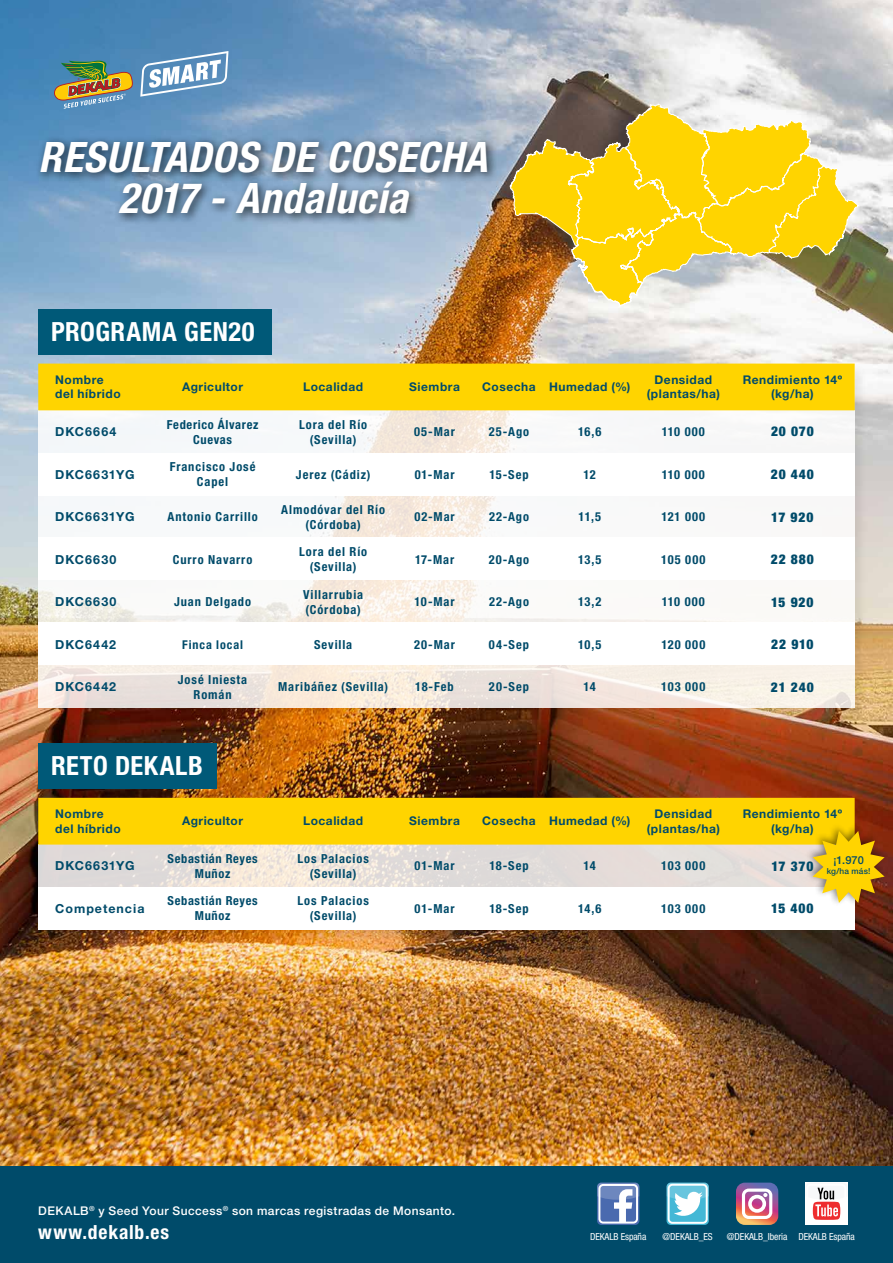
<style>
.page{position:relative;width:893px;height:1263px;background:#fff}
.page>*{position:absolute;margin:0;border:0;box-sizing:border-box;transform-origin:0 0}
.t1{font:italic 700 condensed 42px/40.8px "Helvetica Neue LT Pro";letter-spacing:.015em;color:#fff;text-align:center}
.t2{font:700 condensed 26.4px "Helvetica Neue LT Pro";letter-spacing:.02em;color:#fff}
.t3{font:700 condensed 19.5px "Helvetica Neue LT Pro";letter-spacing:.045em;color:#fff}
.t4{font:900 condensed 13.5px "Helvetica Neue LT Pro";letter-spacing:.065em;color:#004b6a}
.t5{font:700 condensed 12.45px/15px "Helvetica Neue LT Pro";letter-spacing:.07em;color:#004b6a;text-align:center}
.t6{font:700 12.45px "Helvetica Neue LT Pro";letter-spacing:.08em;color:#004b6a}
.t7{font:700 condensed 12.45px/15px "Helvetica Neue LT Pro";letter-spacing:.05em;color:#004b6a;text-align:center}
.t8{font:700 condensed 12.15px "Helvetica Neue LT Pro";letter-spacing:.075em;color:#004b6a}
.t9{font:700 12px/14.4px "Helvetica Neue LT Pro";letter-spacing:.045em;color:#004b6a;text-align:center}
.t10{font:500 12px "Helvetica Neue LT Pro";letter-spacing:.035em;color:#fff}
.t11{font:500 11.1px "Helvetica Neue LT Pro";color:#004b6a}
.t12{font:condensed 9.75px "Helvetica Neue LT Pro";letter-spacing:-.01em;color:#fff}
.t13{font:500 8.25px "Helvetica Neue LT Pro";letter-spacing:.025em;color:#004b6a}
</style>
<div class="page">
<img style="left:0;top:0;width:893px;height:1166px">
<div style="left:0;top:1166px;width:893px;height:97px;background:#004b6a"></div>
<svg style="left:597px;top:1182px;width:42px;height:43px"></svg>
<svg style="left:597px;top:1182px;width:42px;height:41px;background:#8fa3cc"></svg>
<svg style="left:736px;top:1182px;width:42px;height:43px;background:#c28ea2"></svg>
<div style="left:805px;top:1182px;width:43px;height:43px;background:#fff"></div>
<div style="left:806px;top:1184px;width:40px;height:40px;border:2px solid #fff;border-radius:4px"></div>
<svg style="left:806px;top:1184px;width:40px;height:36px"></svg>
<div style="left:666px;top:1182px;width:43px;height:43px;background:#44b8d6;border-radius:4px"></div>
<div style="left:668px;top:1184px;width:40px;height:40px;border:2px solid #fff;border-radius:4px"></div>
<svg style="left:666px;top:1182px;width:43px;height:36px"></svg>
<svg style="left:509px;top:102px;width:351px;height:205px;background:#dec24e"></svg>
<div style="left:37px;top:363px;width:830px;height:358px;background:#484745;opacity:.1"></div>
<svg style="left:38px;top:495px;width:817px;height:43px"></svg>
<svg style="left:38px;top:410px;width:817px;height:43px;fill:#f6f7f9"></svg>
<svg style="left:38px;top:580px;width:817px;height:42px"></svg>
<svg style="left:38px;top:665px;width:817px;height:42px;background:#f3e9e0"></svg>
<div style="left:38px;top:453px;width:817px;height:42px;background:#fff"></div>
<div style="left:38px;top:538px;width:817px;height:42px;background:#fff"></div>
<div style="left:38px;top:622px;width:817px;height:43px;background:#fff"></div>
<div style="left:38px;top:364px;width:817px;height:46px;background:#ffd400"></div>
<div style="left:35px;top:136px;width:463px;height:89px;background:#000;opacity:.75"></div>
<svg style="left:140px;top:51px;width:88px;height:46px"></svg>
<svg style="left:54px;top:61px;width:79px;height:48px;background:#7d8b72"></svg>
<div style="left:37px;top:797px;width:830px;height:146px;background:#484745;opacity:.1"></div>
<div style="left:38px;top:887px;width:817px;height:43px;background:#fff"></div>
<div style="left:804px;top:822px;width:84px;height:85px;background:#000;opacity:.5"></div>
<svg style="left:38px;top:798px;width:847px;height:105px;background:#f2da76"></svg>
<div style="left:38px;top:309px;width:234px;height:46px;background:#005978"></div>
<div style="left:38px;top:743px;width:179px;height:46px;background:#005978"></div>
<h1 class="t1" style="left:39px;top:138px;width:450px">RESULTADOS DE COSECHA<br>2017 - Andalucía</h1>
<h2 class="t2" style="left:51px;top:316px;width:205px">PROGRAMA GEN20</h2>
<p class="t9" style="left:55px;top:372px;width:67px;text-align:left">Nombre del híbrido</p>
<p class="t9" style="left:182px;top:379px;width:62px">Agricultor</p>
<p class="t9" style="left:303px;top:379px;width:61px">Localidad</p>
<p class="t9" style="left:409px;top:379px;width:52px">Siembra</p>
<p class="t9" style="left:482px;top:379px;width:150px">Cosecha Humedad (%)</p>
<p class="t9" style="left:647px;top:372px;width:75px">Densidad (plantas/ha)</p>
<p class="t9" style="left:743px;top:372px;width:101px">Rendimiento 14º (kg/ha)</p>
<p class="t6" style="left:55px;top:424px;width:63px">DKC6664</p>
<p class="t5" style="left:167px;top:416px;width:93px">Federico Álvarez<br>Cuevas</p>
<p class="t5" style="left:299px;top:416px;width:70px">Lora del Río (Sevilla)</p>
<p class="t5" style="left:414px;top:424px;width:42px">05-Mar</p>
<p class="t5" style="left:489px;top:424px;width:42px">25-Ago</p>
<p class="t5" style="left:578px;top:424px;width:25px">16,6</p>
<p class="t5" style="left:662px;top:424px;width:45px">110 000</p>
<p class="t4" style="left:771px;top:423px;width:44px">20 070</p>
<p class="t6" style="left:55px;top:466px;width:81px">DKC6631YG</p>
<p class="t5" style="left:170px;top:459px;width:87px">Francisco José<br>Capel</p>
<p class="t5" style="left:296px;top:466px;width:76px">Jerez (Cádiz)</p>
<p class="t5" style="left:415px;top:466px;width:41px">01-Mar</p>
<p class="t5" style="left:489px;top:466px;width:41px">15-Sep</p>
<p class="t5" style="left:584px;top:466px;width:14px">12</p>
<p class="t5" style="left:662px;top:466px;width:45px">110 000</p>
<p class="t4" style="left:771px;top:466px;width:45px">20 440</p>
<p class="t6" style="left:55px;top:509px;width:81px">DKC6631YG</p>
<p class="t5" style="left:168px;top:509px;width:92px">Antonio Carrillo</p>
<p class="t5" style="left:281px;top:502px;width:105px">Almodóvar del Río (Córdoba)</p>
<p class="t5" style="left:414px;top:509px;width:42px">02-Mar</p>
<p class="t5" style="left:489px;top:509px;width:41px">22-Ago</p>
<p class="t5" style="left:579px;top:509px;width:24px">11,5</p>
<p class="t5" style="left:661px;top:509px;width:45px">121 000</p>
<p class="t4" style="left:771px;top:508px;width:44px">17 920</p>
<p class="t6" style="left:55px;top:551px;width:63px">DKC6630</p>
<p class="t5" style="left:173px;top:551px;width:81px">Curro Navarro</p>
<p class="t5" style="left:299px;top:544px;width:70px">Lora del Río (Sevilla)</p>
<p class="t5" style="left:415px;top:551px;width:41px">17-Mar</p>
<p class="t5" style="left:489px;top:551px;width:42px">20-Ago</p>
<p class="t5" style="left:578px;top:551px;width:25px">13,5</p>
<p class="t5" style="left:661px;top:551px;width:46px">105 000</p>
<p class="t4" style="left:771px;top:551px;width:45px">22 880</p>
<p class="t6" style="left:55px;top:594px;width:63px">DKC6630</p>
<p class="t5" style="left:174px;top:594px;width:78px">Juan Delgado</p>
<p class="t5" style="left:303px;top:587px;width:62px;text-align:left">Villarrubia (Córdoba)</p>
<p class="t5" style="left:415px;top:594px;width:42px">10-Mar</p>
<p class="t5" style="left:489px;top:594px;width:41px">22-Ago</p>
<p class="t5" style="left:578px;top:594px;width:25px">13,2</p>
<p class="t5" style="left:662px;top:594px;width:45px">110 000</p>
<p class="t4" style="left:771px;top:593px;width:44px">15 920</p>
<p class="t6" style="left:55px;top:636px;width:62px">DKC6442</p>
<p class="t8" style="left:182px;top:637px;width:62px">Finca local</p>
<p class="t5" style="left:314px;top:637px;width:40px">Sevilla</p>
<p class="t5" style="left:414px;top:637px;width:42px">20-Mar</p>
<p class="t5" style="left:489px;top:637px;width:42px">04-Sep</p>
<p class="t5" style="left:578px;top:637px;width:25px">10,5</p>
<p class="t5" style="left:661px;top:637px;width:45px">120 000</p>
<p class="t4" style="left:771px;top:636px;width:44px">22 910</p>
<p class="t6" style="left:55px;top:679px;width:62px">DKC6442</p>
<p class="t5" style="left:178px;top:672px;width:71px">José Iniesta<br>Román</p>
<p class="t5" style="left:278px;top:679px;width:112px">Maribáñez (Sevilla)</p>
<p class="t5" style="left:415px;top:679px;width:40px">18-Feb</p>
<p class="t5" style="left:489px;top:679px;width:42px">20-Sep</p>
<p class="t5" style="left:584px;top:679px;width:14px">14</p>
<p class="t5" style="left:661px;top:679px;width:46px">103 000</p>
<p class="t4" style="left:771px;top:678px;width:44px">21 240</p>
<h2 class="t2" style="left:51px;top:750px;width:153px">RETO DEKALB</h2>
<p class="t9" style="left:55px;top:806px;width:67px;text-align:left">Nombre del híbrido</p>
<p class="t9" style="left:182px;top:814px;width:62px">Agricultor</p>
<p class="t9" style="left:303px;top:814px;width:61px">Localidad</p>
<p class="t9" style="left:409px;top:814px;width:52px">Siembra</p>
<p class="t9" style="left:482px;top:814px;width:150px">Cosecha Humedad (%)</p>
<p class="t9" style="left:647px;top:806px;width:75px">Densidad (plantas/ha)</p>
<p class="t9" style="left:743px;top:806px;width:101px">Rendimiento 14º (kg/ha)</p>
<p class="t6" style="left:55px;top:858px;width:81px">DKC6631YG</p>
<p class="t7" style="left:168px;top:851px;width:92px">Sebastián Reyes<br>Muñoz</p>
<p class="t5" style="left:297px;top:851px;width:73px">Los Palacios (Sevilla)</p>
<p class="t5" style="left:415px;top:858px;width:41px">01-Mar</p>
<p class="t5" style="left:489px;top:858px;width:41px">18-Sep</p>
<p class="t5" style="left:584px;top:858px;width:14px">14</p>
<p class="t5" style="left:661px;top:858px;width:46px">103 000</p>
<p class="t4" style="left:771px;top:857px;width:43px">17 370</p>
<p class="t6" style="left:55px;top:901px;width:91px">Competencia</p>
<p class="t7" style="left:168px;top:893px;width:92px">Sebastián Reyes<br>Muñoz</p>
<p class="t5" style="left:297px;top:893px;width:73px">Los Palacios (Sevilla)</p>
<p class="t5" style="left:415px;top:901px;width:41px">01-Mar</p>
<p class="t5" style="left:489px;top:901px;width:41px">18-Sep</p>
<p class="t5" style="left:578px;top:901px;width:25px">14,6</p>
<p class="t5" style="left:661px;top:901px;width:46px">103 000</p>
<p class="t4" style="left:771px;top:900px;width:44px">15 400</p>
<p class="t11" style="left:833px;top:853px;width:32px">¡1.970</p>
<p class="t13" style="left:827px;top:866px;width:45px">kg/ha más!</p>
<p class="t10" style="left:38px;top:1204px;width:418px">DEKALB<sup>®</sup> y Seed Your Success<sup>®</sup> son marcas registradas de Monsanto.</p>
<h3 class="t3" style="left:38px;top:1220px;width:132px">www.dekalb.es</h3>
<p class="t12" style="left:590px;top:1231px;width:58px">DEKALB España</p>
<p class="t12" style="left:663px;top:1231px;width:52px">@DEKALB_ES</p>
<p class="t12" style="left:727px;top:1231px;width:129px">@DEKALB_Iberia DEKALB España</p>
</div>
